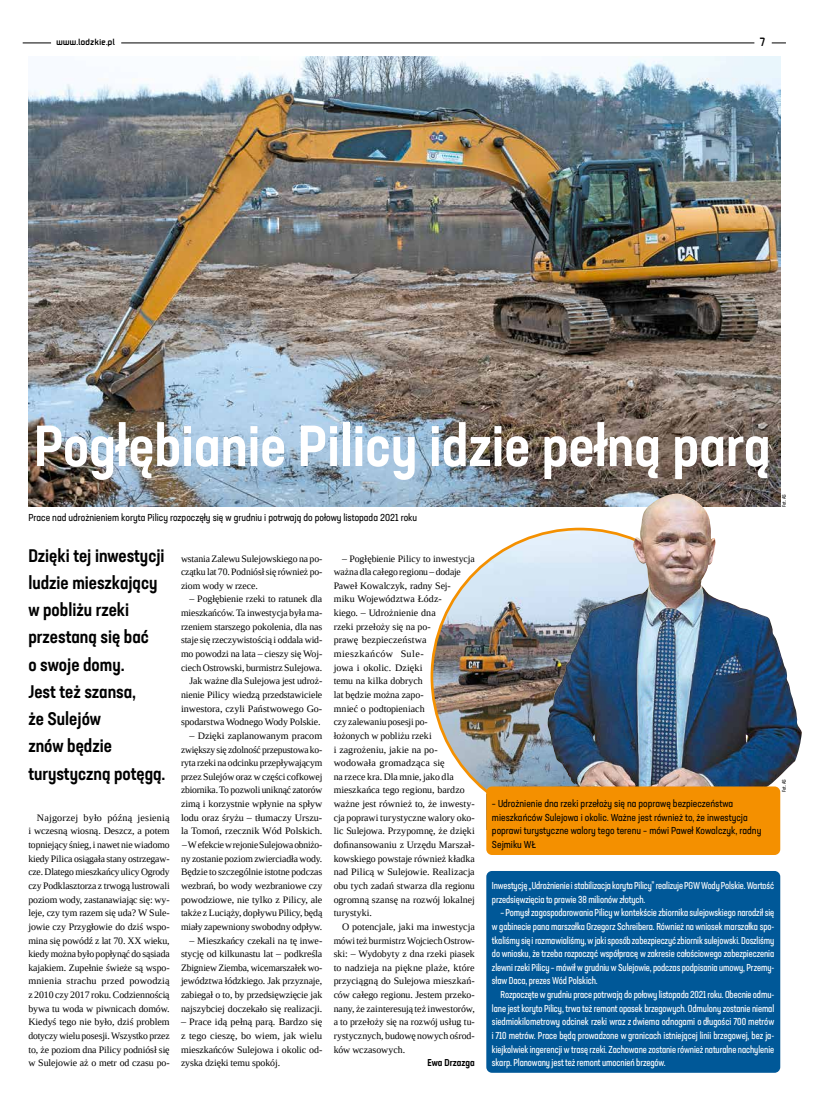
<style>
.page{position:relative;width:820px;height:1106px;background:#fff}
.page>*{position:absolute;margin:0;border:0;box-sizing:border-box;transform-origin:0 0}
.t1{font:500 condensed 57px "Neusa Next Std";color:#fff}
.t2{font:500 condensed 18px/27.3px "Neusa Next Std";color:#000}
.t3{font:12px "lodzer";color:#000}
.t4{font:10px/13.6px "Neusa Next Std Compact";letter-spacing:-.01em;color:#fff;text-align:justify}
.t5{font:condensed 10px/13.6px "Neusa Next Std";color:#000}
.t6{font:9.8px/13.6px "Tinos";letter-spacing:-.01em;color:#000;text-align:justify}
.t7{font:500 condensed 9.8px "Neusa Next Std";color:#000}
.t8{font:9px "lodzer";color:#000}
.t9{font:condensed 5px "Neusa Next Std";color:#000}
</style>
<div class="page">
<hr style="left:23px;top:43px;width:762px;height:1px;background:#000">
<hr style="left:51px;top:40px;width:70px;height:4px;background:#fff">
<div style="left:754px;top:39px;width:17px;height:7px;background:#fff"></div>
<img style="left:434px;top:561px;width:52px;height:232px">
<img style="left:28px;top:57px;width:752px;height:450px">
<img style="left:486px;top:495px;width:315px;height:335px">
<div style="left:486px;top:871px;width:294px;height:201px;background:#005898;border-radius:6px"></div>
<div style="left:486px;top:786px;width:294px;height:69px;background:#f49000;border-radius:6px"></div>
<p class="t8" style="left:57px;top:37px;width:60px">www.lodzkie.pl</p>
<p class="t3" style="left:759px;top:35px;width:8px">7</p>
<h1 class="t1" style="left:34px;top:410px;width:737px">Pogłębianie Pilicy idzie pełną parą</h1>
<p class="t5" style="left:28px;top:510px;width:390px">Prace nad udrożnieniem koryta Pilicy rozpoczęły się w grudniu i potrwają do połowy listopada 2021 roku</p>
<p class="t9" style="left:780px;top:507px;width:14px;rotate:-90deg">Fot. AS</p>
<h2 class="t2" style="left:28px;top:541px;width:139px">Dzięki tej inwestycji ludzie mieszkający w pobliżu rzeki przestaną się bać<br>o swoje domy.<br>Jest też szansa,<br>że Sulejów<br>znów będzie turystyczną potęgą.</h2>
<p class="t6" style="left:28px;top:810px;width:143px;text-indent:9px">Najgorzej było późną jesienią i wczesną wiosną. Deszcz, a potem topniejący śnieg, i nawet nie wiadomo kiedy Pilica osiągała stany ostrzegaw&shy;cze. Dlatego mieszkańcy ulicy Ogrody czy Podklasztorza z trwogą lustrowali poziom wody, zastanawiając się: wy&shy;leje, czy tym razem się uda? W Sule&shy;jowie czy Przygłowie do dziś wspo&shy;mina się powódź z lat 70. XX wieku, kiedy można było popłynąć do sąsiada kajakiem. Zupełnie świeże są wspo&shy;mnienia strachu przed powodzią z 2010 czy 2017 roku. Codziennością bywa tu woda w piwnicach domów.<br>Kiedyś tego nie było, dziś problem dotyczy wielu posesji. Wszystko przez to, że poziom dna Pilicy podniósł się w Sulejowie aż o metr od czasu po-</p>
<p class="t6" style="left:181px;top:551px;width:143px">wstania Zalewu Sulejowskiego na po&shy;czątku lat 70. Podniósł się również po&shy;ziom wody w rzece.</p>
<p class="t6" style="left:181px;top:592px;width:143px;text-align:right">– Pogłębienie rzeki to ratunek dla mieszkańców. Ta inwestycja była ma&shy;rzeniem starszego pokolenia, dla nas staje się rzeczywistością i oddala wid&shy;mo powodzi na lata – cieszy się Woj&shy;ciech Ostrowski, burmistrz Sulejowa.<br>Jak ważne dla Sulejowa jest udroż&shy;nienie Pilicy wiedzą przedstawiciele inwestora, czyli Państwowego Go&shy;spodarstwa Wodnego Wody Polskie.</p>
<p class="t6" style="left:181px;top:728px;width:143px;text-indent:9px">– Dzięki zaplanowanym pracom zwiększy się zdolność przepustowa ko&shy;ryta rzeki na odcinku przepływającym przez Sulejów oraz w części cofkowej zbiornika. To pozwoli uniknąć zatorów zimą i korzystnie wpłynie na spływ lodu oraz śryżu – tłumaczy Urszu&shy;la Tomoń, rzecznik Wód Polskich.</p>
<p class="t6" style="left:181px;top:838px;width:143px">– W efekcie w rejonie Sulejowa obniżo&shy;ny zostanie poziom zwierciadła wody.<br>Będzie to szczególnie istotne podczas wezbrań, bo wody wezbraniowe czy powodziowe, nie tylko z Pilicy, ale także z Luciąży, dopływu Pilicy, będą miały zapewniony swobodny odpływ.</p>
<p class="t6" style="left:181px;top:933px;width:143px;text-indent:9px">– Mieszkańcy czekali na tę inwe&shy;stycję od kilkunastu lat – podkreśla Zbigniew Ziemba, wicemarszałek wo&shy;jewództwa łódzkiego. Jak przyznaje, zabiegał o to, by przedsięwzięcie jak najszybciej doczekało się realizacji.</p>
<p class="t6" style="left:181px;top:1015px;width:143px">– Prace idą pełną parą. Bardzo się z tego cieszę, bo wiem, jak wielu mieszkańców Sulejowa i okolic od&shy;zyska dzięki temu spokój.</p>
<p class="t6" style="left:333px;top:551px;width:142px;text-align:left;text-indent:9px">– Pogłębienie Pilicy to inwestycja ważna dla całego regionu – dodaje<br>Paweł Kowalczyk, radny Sej-<br>miku Województwa Łódz-<br>kiego. – Udrożnienie dna<br>rzeki przełoży się na po-<br>prawę bezpieczeństwa mieszkańców Sule-<br>jowa i okolic. Dzięki<br>temu na kilka dobrych<br>lat będzie można zapo-<br>mnieć o podtopieniach<br>czy zalewaniu posesji po-<br>łożonych w pobliżu rzeki<br>i zagrożeniu, jakie na po&shy;wodowała gromadząca się<br>na rzece kra. Dla mnie, jako dla mieszkańca tego regionu, bardzo ważne jest również to, że inwesty&shy;cja poprawi turystyczne walory oko&shy;lic Sulejowa. Przypomnę, że dzięki dofinansowaniu z Urzędu Marszał&shy;kowskiego powstaje również kładka nad Pilicą w Sulejowie. Realizacja obu tych zadań stwarza dla regionu ogromną szansę na rozwój lokalnej turystyki.</p>
<p class="t6" style="left:333px;top:919px;width:143px;text-indent:9px">O potencjale, jaki ma inwestycja mówi też burmistrz Wojciech Ostrow&shy;ski: – Wydobyty z dna rzeki piasek to nadzieja na piękne plaże, które przyciągną do Sulejowa mieszkań&shy;ców całego regionu. Jestem przeko&shy;nany, że zainteresują też inwestorów, a to przełoży się na rozwój usług tu&shy;rystycznych, budowę nowych ośrod&shy;ków wczasowych.</p>
<p class="t7" style="left:427px;top:1056px;width:49px">Ewa Drzazga</p>
<p class="t5" style="left:492px;top:796px;width:271px">– Udrożnienie dna rzeki przełoży się na poprawę bezpieczeństwa mieszkańców Sulejowa i okolic. Ważne jest również to, że inwestycja poprawi turystyczne walory tego terenu – mówi Paweł Kowalczyk, radny Sejmiku WŁ</p>
<p class="t9" style="left:780px;top:792px;width:14px;rotate:-90deg">Fot. AS</p>
<p class="t4" style="left:492px;top:878px;width:283px">Inwestycję „Udrożnienie i stabilizacja koryta Pilicy” realizuje PGW Wody Polskie. Wartość przedsięwzięcia to prawie 38 milionów złotych.</p>
<p class="t4" style="left:492px;top:905px;width:284px;text-indent:8px">– Pomysł zagospodarowania Pilicy w kontekście zbiornika sulejowskiego narodził się w gabinecie pana marszałka Grzegorz Schreibera. Również na wniosek marszałka spo&shy;tkaliśmy się i rozmawialiśmy, w jaki sposób zabezpieczyć zbiornik sulejowski. Doszliśmy do wniosku, że trzeba rozpocząć współpracę w zakresie całościowego zabezpieczenia zlewni rzeki Pilicy – mówił w grudniu w Sulejowie, podczas podpisania umowy, Przemy&shy;sław Daca, prezes Wód Polskich.</p>
<p class="t4" style="left:492px;top:987px;width:284px;text-indent:8px">Rozpoczęte w grudniu prace potrwają do połowy listopada 2021 roku. Obecnie odmu&shy;lane jest koryto Pilicy, trwa też remont opasek brzegowych. Odmulony zostanie niemal siedmiokilometrowy odcinek rzeki wraz z dwiema odnogami o długości 700 metrów i 710 metrów. Prace będą prowadzone w granicach istniejącej linii brzegowej, bez ja&shy;kiejkolwiek ingerencji w trasę rzeki. Zachowane zostanie również naturalne nachylenie skarp. Planowany jest też remont umocnień brzegów.</p>
</div>
